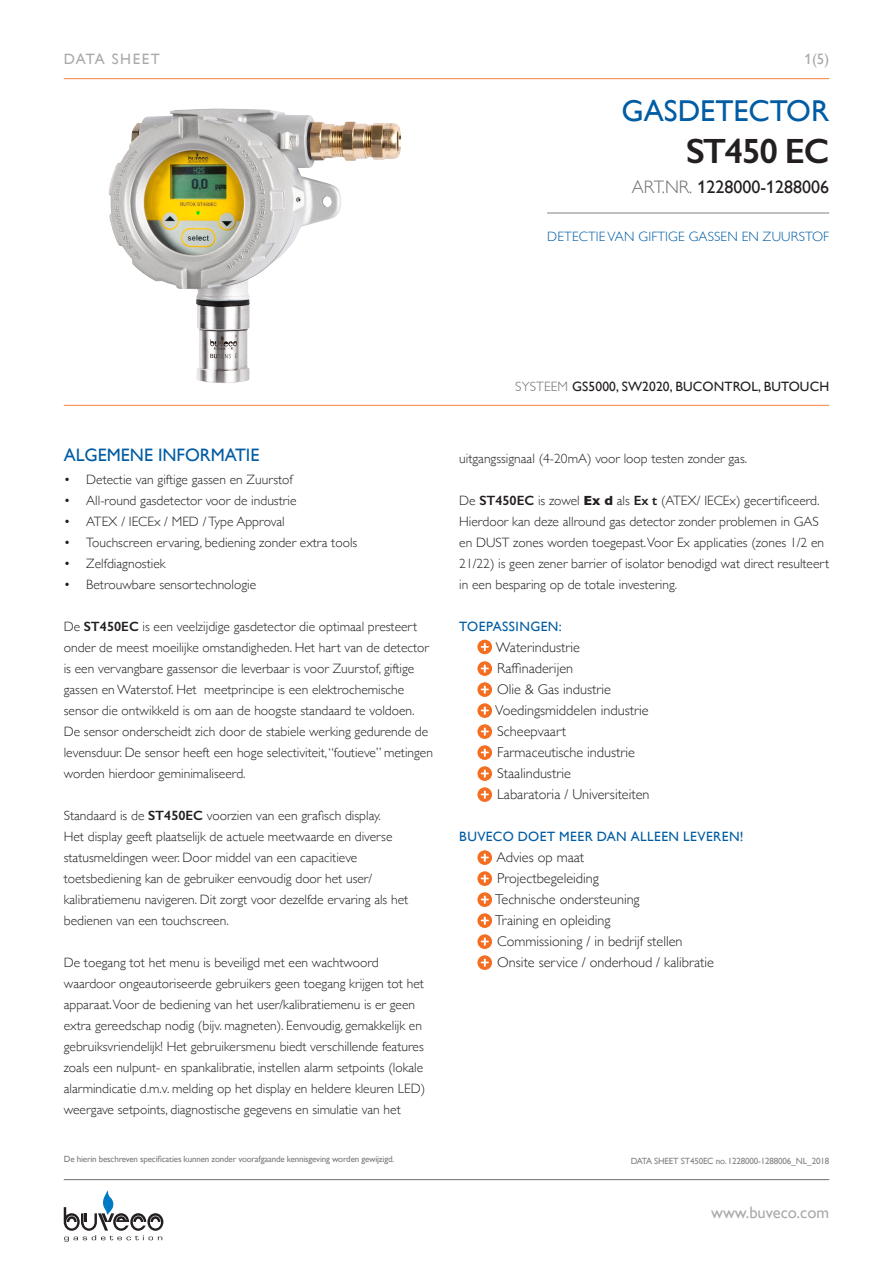
<style>
.page{position:relative;width:893px;height:1263px;background:#fff}
.page>*{position:absolute;margin:0;border:0;box-sizing:border-box;transform-origin:0 0}
.t1{font:600 35.25px "Gill Sans";letter-spacing:-.04em;color:#231f20}
.t2{font:30.15px "Gill Alt One";color:#015ca3}
.t3{font:18px "Gill Alt One";color:#231f20}
.t4{font:18px "Gill Alt One";color:#015ca3}
.t5{font:16.5px "Gill Alt One";color:#aaa}
.t6{font:15px "Gill Alt One";letter-spacing:.1em;color:#aaa}
.t7{font:300 14.25px "Gill Sans";color:#231f20}
.Broodtekst_GillSansL{font:300 13.5px/21px "Gill Sans";color:#231f20}
.Subkop_GillSansSemiB{font:13.5px "Gill Alt One";letter-spacing:.03em;color:#015ca3}
.t8{font:13.5px "Gill Alt One";letter-spacing:.01em;color:#231f20}
.t9{font:300 13.5px "Gill Alt One";letter-spacing:.01em;color:#015ca3}
.t10{font:9px "Gill Sans";letter-spacing:-.02em;color:#7a7c7f}
.t11{font:9px "Gill Sans";letter-spacing:-.02em;color:#818386}
.s1{font-weight:300;color:#6c6d70}
.s2{font-weight:600}
.s3{font-weight:700}
</style>
<div class="page">
<svg style="left:64px;top:1190px;width:99px;height:52px"></svg>
<hr style="left:64px;top:78px;width:765px;height:1px;background:#f4833b">
<hr style="left:64px;top:405px;width:765px;height:1px;background:#f4833b">
<hr style="left:64px;top:1179px;width:765px;height:1px;background:#6c6d70">
<hr style="left:547px;top:213px;width:282px;height:1px;background:#818386">
<img style="left:108px;top:108px;width:294px;height:275px">
<svg style="left:477px;top:639px;width:16px;height:16px"></svg>
<div style="left:476px;top:638px;width:17px;height:18px;border:1px solid #fff;border-radius:50%"></div>
<svg style="left:481px;top:643px;width:8px;height:8px"></svg>
<svg style="left:477px;top:660px;width:16px;height:17px"></svg>
<div style="left:476px;top:660px;width:17px;height:17px;border:1px solid #fff;border-radius:50%"></div>
<svg style="left:481px;top:664px;width:8px;height:9px"></svg>
<svg style="left:477px;top:681px;width:16px;height:17px"></svg>
<div style="left:476px;top:681px;width:17px;height:17px;border:1px solid #fff;border-radius:50%"></div>
<svg style="left:481px;top:685px;width:8px;height:9px"></svg>
<svg style="left:477px;top:702px;width:16px;height:17px"></svg>
<div style="left:476px;top:702px;width:17px;height:17px;border:1px solid #fff;border-radius:50%"></div>
<svg style="left:481px;top:706px;width:8px;height:9px"></svg>
<svg style="left:477px;top:723px;width:16px;height:17px"></svg>
<div style="left:476px;top:723px;width:17px;height:17px;border:1px solid #fff;border-radius:50%"></div>
<svg style="left:481px;top:727px;width:8px;height:9px"></svg>
<svg style="left:477px;top:744px;width:16px;height:17px"></svg>
<div style="left:476px;top:744px;width:17px;height:17px;border:1px solid #fff;border-radius:50%"></div>
<svg style="left:481px;top:748px;width:8px;height:9px"></svg>
<svg style="left:477px;top:765px;width:16px;height:17px"></svg>
<div style="left:476px;top:765px;width:17px;height:17px;border:1px solid #fff;border-radius:50%"></div>
<svg style="left:481px;top:769px;width:8px;height:9px"></svg>
<svg style="left:477px;top:786px;width:16px;height:17px"></svg>
<div style="left:476px;top:786px;width:17px;height:17px;border:1px solid #fff;border-radius:50%"></div>
<svg style="left:481px;top:790px;width:8px;height:9px"></svg>
<svg style="left:477px;top:849px;width:16px;height:17px"></svg>
<div style="left:476px;top:849px;width:17px;height:17px;border:1px solid #fff;border-radius:50%"></div>
<svg style="left:481px;top:853px;width:8px;height:9px"></svg>
<svg style="left:477px;top:870px;width:16px;height:17px"></svg>
<div style="left:476px;top:870px;width:17px;height:17px;border:1px solid #fff;border-radius:50%"></div>
<svg style="left:481px;top:874px;width:8px;height:9px"></svg>
<svg style="left:477px;top:891px;width:16px;height:17px"></svg>
<div style="left:476px;top:891px;width:17px;height:17px;border:1px solid #fff;border-radius:50%"></div>
<svg style="left:481px;top:895px;width:8px;height:9px"></svg>
<svg style="left:477px;top:912px;width:16px;height:17px"></svg>
<div style="left:476px;top:912px;width:17px;height:17px;border:1px solid #fff;border-radius:50%"></div>
<svg style="left:481px;top:916px;width:8px;height:9px"></svg>
<svg style="left:477px;top:933px;width:16px;height:17px"></svg>
<div style="left:476px;top:933px;width:17px;height:17px;border:1px solid #fff;border-radius:50%"></div>
<svg style="left:481px;top:937px;width:8px;height:9px"></svg>
<svg style="left:477px;top:954px;width:16px;height:17px"></svg>
<div style="left:476px;top:954px;width:17px;height:17px;border:1px solid #fff;border-radius:50%"></div>
<svg style="left:481px;top:958px;width:8px;height:9px"></svg>
<p class="t6" style="left:64px;top:50px;width:98px">DATA SHEET</p>
<p class="t6" style="left:804px;top:50px;width:26px">1(5)</p>
<h2 class="t2" style="left:621px;top:93px;width:209px">GASDETECTOR</h2>
<h1 class="t1" style="left:686px;top:130px;width:145px">ST450 EC</h1>
<h3 class="t3" style="left:632px;top:177px;width:199px"><span class="s1">ART.NR.</span> 1228000-1288006</h3>
<p class="t9" style="left:547px;top:229px;width:283px">DETECTIE VAN GIFTIGE GASSEN EN ZUURSTOF</p>
<p class="t4" style="left:64px;top:445px;width:197px">ALGEMENE INFORMATIE</p>
<p class="Broodtekst_GillSansL" style="left:64px;top:468px;width:230px">• Detectie van giftige gassen en Zuurstof</p>
<p class="Broodtekst_GillSansL" style="left:64px;top:489px;width:234px">• All-round gasdetector voor de industrie</p>
<p class="Broodtekst_GillSansL" style="left:64px;top:510px;width:222px">• ATEX / IECEx / MED / Type Approval</p>
<p class="Broodtekst_GillSansL" style="left:64px;top:531px;width:295px">• Touchscreen ervaring, bediening zonder extra tools</p>
<p class="Broodtekst_GillSansL" style="left:64px;top:552px;width:103px">• Zelfdiagnostiek</p>
<p class="Broodtekst_GillSansL" style="left:64px;top:573px;width:194px">• Betrouwbare sensortechnologie</p>
<p class="Broodtekst_GillSansL" style="left:64px;top:615px;width:371px">De <span class="s2">ST450EC</span> is een veelzijdige gasdetector die optimaal presteert onder de meest moeilijke omstandigheden. Het hart van de detector is een vervangbare gassensor die leverbaar is voor Zuurstof, giftige gassen en Waterstof. Het meetprincipe is een elektrochemische sensor die ontwikkeld is om aan de hoogste standaard te voldoen.<br>De sensor onderscheidt zich door de stabiele werking gedurende de levensduur. De sensor heeft een hoge selectiviteit, “foutieve” metingen worden hierdoor geminimaliseerd.</p>
<p class="Broodtekst_GillSansL" style="left:64px;top:804px;width:346px">Standaard is de <span class="s2">ST450EC</span> voorzien van een grafisch display.<br>Het display geeft plaatselijk de actuele meetwaarde en diverse statusmeldingen weer. Door middel van een capacitieve toetsbediening kan de gebruiker eenvoudig door het user/ kalibratiemenu navigeren. Dit zorgt voor dezelfde ervaring als het bedienen van een touchscreen.</p>
<p class="Broodtekst_GillSansL" style="left:64px;top:951px;width:363px">De toegang tot het menu is beveiligd met een wachtwoord waardoor ongeautoriseerde gebruikers geen toegang krijgen tot het apparaat.Voor de bediening van het user/kalibratiemenu is er geen extra gereedschap nodig (bijv. magneten). Eenvoudig, gemakkelijk en gebruiksvriendelijk! Het gebruikersmenu biedt verschillende features zoals een nulpunt- en spankalibratie, instellen alarm setpoints (lokale alarmindicatie d.m.v. melding op het display en heldere kleuren LED) weergave setpoints, diagnostische gegevens en simulatie van het</p>
<p class="t10" style="left:64px;top:1154px;width:332px">De hierin beschreven specificaties kunnen zonder voorafgaande kennisgeving worden gewijzigd.</p>
<p class="t8" style="left:515px;top:379px;width:315px"><span class="s1">SYSTEEM</span> GS5000, SW2020, BUCONTROL, BUTOUCH</p>
<p class="Broodtekst_GillSansL" style="left:459px;top:447px;width:289px">uitgangssignaal (4-20mA) voor loop testen zonder gas.</p>
<p class="Broodtekst_GillSansL" style="left:459px;top:489px;width:371px">De <span class="s2">ST450EC</span> is zowel <span class="s3">Ex d</span> als <span class="s2">Ex t</span> (ATEX/ IECEx) gecertificeerd.<br>Hierdoor kan deze allround gas detector zonder problemen in GAS en DUST zones worden toegepast.Voor Ex applicaties (zones 1/2 en 21/22) is geen zener barrier of isolator benodigd wat direct resulteert in een besparing op de totale investering.</p>
<p class="Subkop_GillSansSemiB" style="left:459px;top:618px;width:104px">TOEPASSINGEN:</p>
<p class="t7" style="left:496px;top:636px;width:86px">Waterindustrie</p>
<p class="t7" style="left:497px;top:657px;width:77px">Raffinaderijen</p>
<p class="t7" style="left:497px;top:678px;width:115px">Olie &amp; Gas industrie</p>
<p class="t7" style="left:495px;top:699px;width:155px">Voedingsmiddelen industrie</p>
<p class="t7" style="left:497px;top:720px;width:70px">Scheepvaart</p>
<p class="t7" style="left:497px;top:741px;width:139px">Farmaceutische industrie</p>
<p class="t7" style="left:497px;top:762px;width:75px">Staalindustrie</p>
<p class="t7" style="left:497px;top:783px;width:154px">Labaratoria / Universiteiten</p>
<p class="Subkop_GillSansSemiB" style="left:459px;top:828px;width:286px">BUVECO DOET MEER DAN ALLEEN LEVEREN!</p>
<p class="t7" style="left:496px;top:846px;width:89px">Advies op maat</p>
<p class="t7" style="left:497px;top:867px;width:103px">Projectbegeleiding</p>
<p class="t7" style="left:495px;top:888px;width:146px">Technische ondersteuning</p>
<p class="t7" style="left:495px;top:909px;width:117px">Training en opleiding</p>
<p class="t7" style="left:497px;top:930px;width:187px">Commissioning / in bedrijf stellen</p>
<p class="t7" style="left:497px;top:951px;width:218px">Onsite service / onderhoud / kalibratie</p>
<p class="t11" style="left:631px;top:1155px;width:200px">DATA SHEET ST450EC no. 1228000-1288006_NL_2018</p>
<p class="t5" style="left:711px;top:1203px;width:120px">www.buveco.com</p>
</div>
